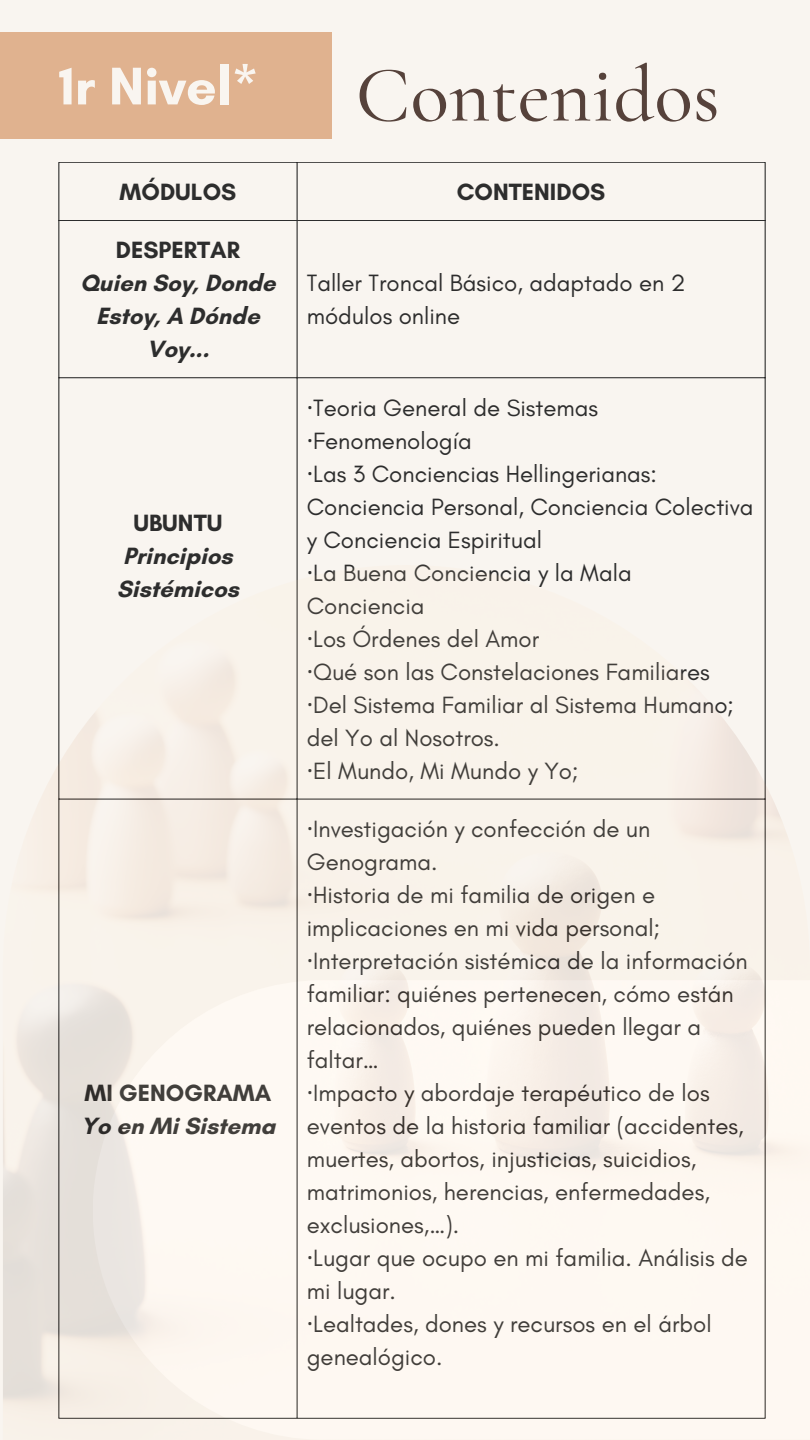
<style>
.page{position:relative;width:810px;height:1440px;background:#f9f5f0}
.page>*{position:absolute;margin:0;border:0;box-sizing:border-box;transform-origin:0 0}
.t1{font:500 80px "Cormorant Garamond";color:#56423b}
.t2{font:700 54px "Glacial Indifference";color:#f9f5f0}
.t3{font:24px/33px "Glacial Indifference";color:#2d2d2d}
.t4{font:700 24px/33px "Glacial Indifference";color:#2d2d2d;text-align:center}
.s1{font-family:"Noto Sans"}
</style>
<div class="page">
<div style="left:0;top:32px;width:332px;height:107px;background:#e0b28f"></div>
<hr style="left:59px;top:162px;width:1px;height:1256px;background:#2d2d2d">
<hr style="left:297px;top:162px;width:1px;height:1256px;background:#2d2d2d">
<hr style="left:765px;top:162px;width:1px;height:1256px;background:#2d2d2d">
<hr style="left:59px;top:162px;width:706px;height:1px;background:#2d2d2d">
<hr style="left:59px;top:220px;width:706px;height:1px;background:#2d2d2d">
<hr style="left:59px;top:378px;width:706px;height:1px;background:#2d2d2d">
<img style="left:3px;top:565px;width:786px;height:854px">
<p class="t2" style="left:59px;top:53px;width:202px">1r Nivel*</p>
<p class="t1" style="left:356px;top:47px;width:366px">Contenidos</p>
<h1 class="t4" style="left:120px;top:175px;width:118px">MÓDULOS</h1>
<p class="t4" style="left:457px;top:175px;width:150px">CONTENIDOS</p>
<p class="t4" style="left:116px;top:233px;width:126px">DESPERTAR</p>
<p class="t4" style="left:80px;top:266px;width:197px">Quien Soy, Donde<br>Estoy, A Dónde<br>Voy...</p>
<p class="t3" style="left:307px;top:266px;width:380px">Taller Troncal Básico, adaptado en 2 módulos online</p>
<p class="t4" style="left:133px;top:506px;width:91px">UBUNTU</p>
<p class="t4" style="left:117px;top:539px;width:124px;text-align:left">Principios<br>Sistémicos</p>
<p class="t4" style="left:85px;top:1076px;width:188px">MI GENOGRAMA</p>
<p class="t4" style="left:81px;top:1109px;width:196px">Yo en Mi Sistema</p>
<p class="t3" style="left:307px;top:391px;width:293px"><span class="s1">·</span>Teoria General de Sistemas</p>
<p class="t3" style="left:307px;top:424px;width:167px"><span class="s1">·</span>Fenomenología</p>
<p class="t3" style="left:307px;top:457px;width:448px"><span class="s1">·</span>Las 3 Conciencias Hellingerianas:<br>Conciencia Personal, Conciencia Colectiva y Conciencia Espiritual</p>
<p class="t3" style="left:307px;top:556px;width:326px"><span class="s1">·</span>La Buena Conciencia y la Mala<br>Conciencia</p>
<p class="t3" style="left:307px;top:622px;width:234px"><span class="s1">·</span>Los Órdenes del Amor</p>
<p class="t3" style="left:307px;top:655px;width:405px"><span class="s1">·</span>Qué son las Constelaciones Familiares</p>
<p class="t3" style="left:307px;top:688px;width:429px"><span class="s1">·</span>Del Sistema Familiar al Sistema Humano; del Yo al Nosotros.</p>
<p class="t3" style="left:307px;top:754px;width:273px"><span class="s1">·</span>El Mundo, Mi Mundo y Yo;</p>
<p class="t3" style="left:307px;top:812px;width:345px"><span class="s1">·</span>Investigación y confección de un<br>Genograma.</p>
<p class="t3" style="left:307px;top:878px;width:355px"><span class="s1">·</span>Historia de mi familia de origen e implicaciones en mi vida personal;</p>
<p class="t3" style="left:307px;top:944px;width:443px"><span class="s1">·</span>Interpretación sistémica de la información familiar: quiénes pertenecen, cómo están relacionados, quiénes pueden llegar a faltar…</p>
<p class="t3" style="left:307px;top:1076px;width:438px"><span class="s1">·</span>Impacto y abordaje terapéutico de los eventos de la historia familiar (accidentes, muertes, abortos, injusticias, suicidios, matrimonios, herencias, enfermedades, exclusiones,…).</p>
<p class="t3" style="left:307px;top:1241px;width:443px"><span class="s1">·</span>Lugar que ocupo en mi familia. Análisis de mi lugar.</p>
<p class="t3" style="left:307px;top:1307px;width:406px"><span class="s1">·</span>Lealtades, dones y recursos en el árbol genealógico.</p>
</div>
